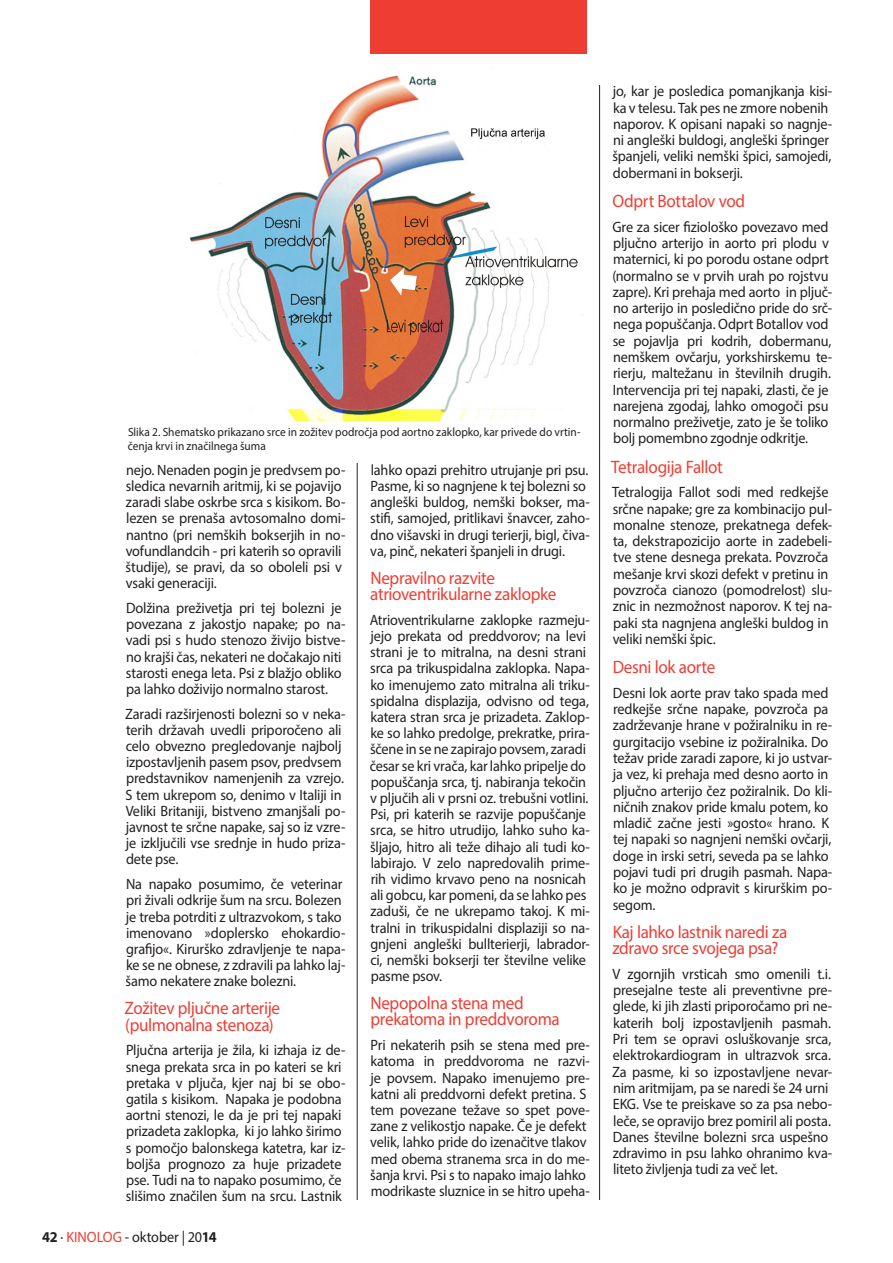
<style>
.page{position:relative;width:893px;height:1263px;background:#fff}
.page>*{position:absolute;margin:0;border:0;box-sizing:border-box;transform-origin:0 0}
.KINOLOG_-_naslovi_zo{font:18px/16.2px "Myriad Pro";letter-spacing:-.02em;color:#ee3e34;scale:.95 1}
.KINOLOG_tekoci_tekst{font:15px/16.2px "Myriad Pro";letter-spacing:-.01em;color:#231f20;scale:.95 1}
.LAYOUT_-_strani_leva{font:15px "Myriad Pro";letter-spacing:-.005em;color:#231f20;scale:.95 1}
.KINOLOG-fotografije{font:12px/13.5px "Myriad Pro";color:#231f20;scale:.95 1}
.s1{font-weight:700}
.s2{color:#ee3e34}
</style>
<div class="page">
<div style="left:370px;top:0;width:217px;height:54px;background:#ee3e34"></div>
<img style="left:189px;top:75px;width:394px;height:346px">
<hr style="left:599px;top:85px;width:1px;height:1114px;background:#231f20">
<hr style="left:357px;top:463px;width:1px;height:736px;background:#231f20">
<p class="KINOLOG-fotografije" style="left:128px;top:425px;width:478px">Slika 2. Shematsko prikazano srce in zožitev področja pod aortno zaklopko, kar privede do vrtin&shy;čenja krvi in značilnega šuma</p>
<p class="KINOLOG_tekoci_tekst" style="left:126px;top:461px;width:233px">nejo. Nenaden pogin je predvsem po&shy;sledica nevarnih aritmij, ki se pojavijo zaradi slabe oskrbe srca s kisikom. Bo&shy;lezen se prenaša avtosomalno domi&shy;nantno (pri nemških bokserjih in no&shy;vofundlandcih - pri katerih so opravili študije), se pravi, da so oboleli psi v vsaki generaciji.</p>
<p class="KINOLOG_tekoci_tekst" style="left:126px;top:599px;width:233px">Dolžina preživetja pri tej bolezni je povezana z jakostjo napake; po na&shy;vadi psi s hudo stenozo živijo bistve&shy;no krajši čas, nekateri ne dočakajo niti starosti enega leta. Psi z blažjo obliko pa lahko doživijo normalno starost.</p>
<p class="KINOLOG_tekoci_tekst" style="left:125px;top:705px;width:233px">Zaradi razširjenosti bolezni so v neka&shy;terih državah uvedli priporočeno ali celo obvezno pregledovanje najbolj izpostavljenih pasem psov, predvsem predstavnikov namenjenih za vzrejo.<br>S tem ukrepom so, denimo v Italiji in Veliki Britaniji, bistveno zmanjšali po&shy;javnost te srčne napake, saj so iz vzre&shy;je izključili vse srednje in hudo priza&shy;dete pse.</p>
<p class="KINOLOG_tekoci_tekst" style="left:126px;top:876px;width:233px">Na napako posumimo, če veterinar pri živali odkrije šum na srcu. Bolezen je treba potrditi z ultrazvokom, s tako imenovano »doplersko ehokardio&shy;grafijo«. Kirurško zdravljenje te napa&shy;ke se ne obnese, z zdravili pa lahko laj&shy;šamo nekatere znake bolezni.</p>
<p class="KINOLOG_-_naslovi_zo" style="left:125px;top:1000px;width:165px">Zožitev pljučne arterije (pulmonalna stenoza)</p>
<p class="KINOLOG_tekoci_tekst" style="left:126px;top:1042px;width:233px">Pljučna arterija je žila, ki izhaja iz de&shy;snega prekata srca in po kateri se kri pretaka v pljuča, kjer naj bi se obo&shy;gatila s kisikom. Napaka je podobna aortni stenozi, le da je pri tej napaki prizadeta zaklopka, ki jo lahko širimo s pomočjo balonskega katetra, kar iz&shy;boljša prognozo za huje prizadete pse. Tudi na to napako posumimo, če slišimo značilen šum na srcu. Lastnik</p>
<p class="KINOLOG_tekoci_tekst" style="left:370px;top:461px;width:233px">lahko opazi prehitro utrujanje pri psu.<br>Pasme, ki so nagnjene k tej bolezni so angleški buldog, nemški bokser, ma&shy;stifi, samojed, pritlikavi šnavcer, zaho&shy;dno višavski in drugi terierji, bigl, čiva&shy;va, pinč, nekateri španjeli in drugi.</p>
<p class="KINOLOG_-_naslovi_zo" style="left:370px;top:569px;width:197px">Nepravilno razvite atrioventrikularne zaklopke</p>
<p class="KINOLOG_tekoci_tekst" style="left:370px;top:611px;width:233px">Atrioventrikularne zaklopke razmeju&shy;jejo prekata od preddvorov; na levi strani je to mitralna, na desni strani srca pa trikuspidalna zaklopka. Napa&shy;ko imenujemo zato mitralna ali triku&shy;spidalna displazija, odvisno od tega, katera stran srca je prizadeta. Zaklop&shy;ke so lahko predolge, prekratke, prira&shy;ščene in se ne zapirajo povsem, zaradi česar se kri vrača, kar lahko pripelje do popuščanja srca, tj. nabiranja tekočin v pljučih ali v prsni oz. trebušni votlini.<br>Psi, pri katerih se razvije popuščanje srca, se hitro utrudijo, lahko suho ka&shy;šljajo, hitro ali teže dihajo ali tudi ko&shy;labirajo. V zelo napredovalih prime&shy;rih vidimo krvavo peno na nosnicah ali gobcu, kar pomeni, da se lahko pes zaduši, če ne ukrepamo takoj. K mi&shy;tralni in trikuspidalni displaziji so na&shy;gnjeni angleški bullterierji, labrador&shy;ci, nemški bokserji ter številne velike pasme psov.</p>
<p class="KINOLOG_-_naslovi_zo" style="left:370px;top:995px;width:201px">Nepopolna stena med prekatoma in preddvoroma</p>
<p class="KINOLOG_tekoci_tekst" style="left:370px;top:1037px;width:233px">Pri nekaterih psih se stena med pre&shy;katoma in preddvoroma ne razvi&shy;je povsem. Napako imenujemo pre&shy;katni ali preddvorni defekt pretina. S tem povezane težave so spet pove&shy;zane z velikostjo napake. Če je defekt velik, lahko pride do izenačitve tlakov med obema stranema srca in do me&shy;šanja krvi. Psi s to napako imajo lahko modrikaste sluznice in se hitro upeha-</p>
<p class="LAYOUT_-_strani_leva" style="left:42px;top:1227px;width:185px"><span class="s1">42</span> · <span class="s2">KINOLOG</span> - oktober | 20<span class="s1">14</span></p>
<p class="KINOLOG_tekoci_tekst" style="left:612px;top:83px;width:233px">jo, kar je posledica pomanjkanja kisi&shy;ka v telesu. Tak pes ne zmore nobenih naporov. K opisani napaki so nagnje&shy;ni angleški buldogi, angleški špringer španjeli, veliki nemški špici, samojedi, dobermani in bokserji.</p>
<p class="KINOLOG_-_naslovi_zo" style="left:613px;top:192px;width:141px">Odprt Bottalov vod</p>
<p class="KINOLOG_tekoci_tekst" style="left:612px;top:218px;width:233px">Gre za sicer fiziološko povezavo med pljučno arterijo in aorto pri plodu v maternici, ki po porodu ostane odprt (normalno se v prvih urah po rojstvu zapre). Kri prehaja med aorto in pljuč&shy;no arterijo in posledično pride do srč&shy;nega popuščanja. Odprt Botallov vod se pojavlja pri kodrih, dobermanu, nemškem ovčarju, yorkshirskemu te&shy;rierju, maltežanu in številnih drugih.<br>Intervencija pri tej napaki, zlasti, če je narejena zgodaj, lahko omogoči psu normalno preživetje, zato je še toliko bolj pomembno zgodnje odkritje.</p>
<p class="KINOLOG_-_naslovi_zo" style="left:611px;top:458px;width:119px">Tetralogija Fallot</p>
<p class="KINOLOG_tekoci_tekst" style="left:612px;top:484px;width:233px">Tetralogija Fallot sodi med redkejše srčne napake; gre za kombinacijo pul&shy;monalne stenoze, prekatnega defek&shy;ta, dekstrapozicijo aorte in zadebeli&shy;tve stene desnega prekata. Povzroča mešanje krvi skozi defekt v pretinu in povzroča cianozo (pomodrelost) slu&shy;znic in nezmožnost naporov. K tej na&shy;paki sta nagnjena angleški buldog in veliki nemški špic.</p>
<p class="KINOLOG_-_naslovi_zo" style="left:613px;top:659px;width:109px">Desni lok aorte</p>
<p class="KINOLOG_tekoci_tekst" style="left:613px;top:684px;width:233px">Desni lok aorte prav tako spada med redkejše srčne napake, povzroča pa zadrževanje hrane v požiralniku in re&shy;gurgitacijo vsebine iz požiralnika. Do težav pride zaradi zapore, ki jo ustvar&shy;ja vez, ki prehaja med desno aorto in pljučno arterijo čez požiralnik. Do kli&shy;ničnih znakov pride kmalu potem, ko mladič začne jesti »gosto« hrano. K tej napaki so nagnjeni nemški ovčarji, doge in irski setri, seveda pa se lahko pojavi tudi pri drugih pasmah. Napa&shy;ko je možno odpravit s kirurškim po&shy;segom.</p>
<p class="KINOLOG_-_naslovi_zo" style="left:612px;top:923px;width:186px">Kaj lahko lastnik naredi za zdravo srce svojega psa?</p>
<p class="KINOLOG_tekoci_tekst" style="left:612px;top:965px;width:233px">V zgornjih vrsticah smo omenili t.i. presejalne teste ali preventivne pre&shy;glede, ki jih zlasti priporočamo pri ne&shy;katerih bolj izpostavljenih pasmah.<br>Pri tem se opravi osluškovanje srca, elektrokardiogram in ultrazvok srca.<br>Za pasme, ki so izpostavljene nevar&shy;nim aritmijam, pa se naredi še 24 urni EKG. Vse te preiskave so za psa nebo&shy;leče, se opravijo brez pomiril ali posta.<br>Danes številne bolezni srca uspešno zdravimo in psu lahko ohranimo kva&shy;liteto življenja tudi za več let.</p>
</div>
